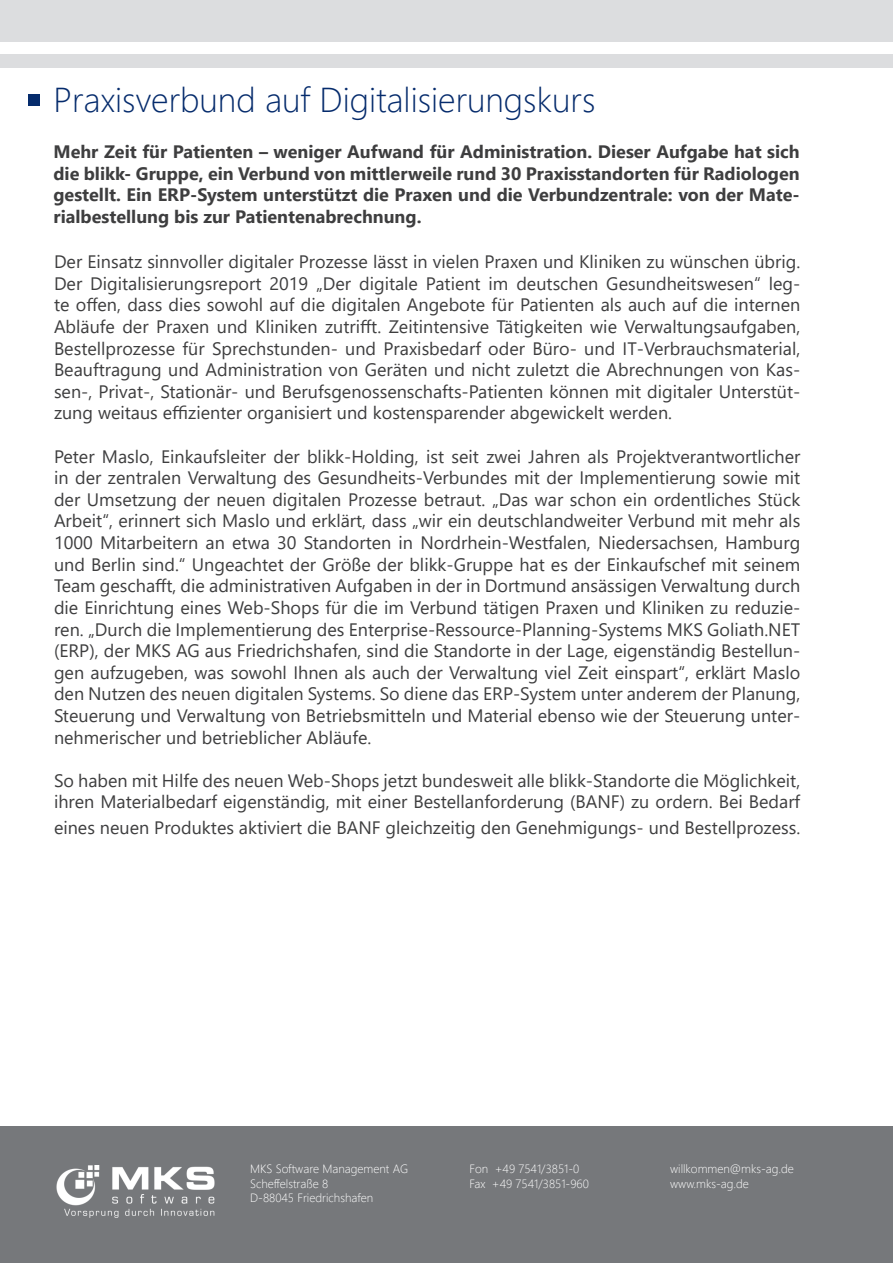
<style>
.page{position:relative;width:893px;height:1263px;background:#fff}
.page>*{position:absolute;margin:0;border:0;box-sizing:border-box;transform-origin:0 0}
.t1{font:300 34.5px "Segoe UI";color:#052b6c}
.t2{font:18px/21.6px "Segoe UI";color:#3e3e3f;text-align:justify}
.t3{font:700 18px/21.6px "Segoe UI";color:#3e3e3f;text-align:justify}
.t4{font:300 12px "Segoe UI";color:#fff}
</style>
<div class="page">
<div style="left:29px;top:95px;width:11px;height:11px;background:#052b6c"></div>
<div style="left:0;top:0;width:893px;height:41px;background:#dcdddf"></div>
<div style="left:0;top:54px;width:893px;height:14px;background:#dcdddf"></div>
<div style="left:0;top:1126px;width:893px;height:137px;background:#76787b"></div>
<img style="left:56px;top:1165px;width:159px;height:53px">
<p class="t1" style="left:54px;top:68px;width:544px">Praxisverbund auf Digitalisierungskurs</p>
<p class="t3" style="left:54px;top:139px;width:748px">Mehr Zeit für Patienten – weniger Aufwand für Administration. Dieser Aufgabe hat sich die blikk- Gruppe, ein Verbund von mittlerweile rund 30 Praxisstandorten für Radiologen gestellt. Ein ERP-System unterstützt die Praxen und die Verbundzentrale: von der Mate&shy;rialbestellung bis zur Patientenabrechnung.</p>
<p class="t2" style="left:54px;top:249px;width:748px">Der Einsatz sinnvoller digitaler Prozesse lässt in vielen Praxen und Kliniken zu wünschen übrig.<br>Der Digitalisierungsreport 2019 „Der digitale Patient im deutschen Gesundheitswesen“ leg&shy;te offen, dass dies sowohl auf die digitalen Angebote für Patienten als auch auf die internen Abläufe der Praxen und Kliniken zutrifft. Zeitintensive Tätigkeiten wie Verwaltungsaufgaben, Bestellprozesse für Sprechstunden- und Praxisbedarf oder Büro- und IT-Verbrauchsmaterial, Beauftragung und Administration von Geräten und nicht zuletzt die Abrechnungen von Kas&shy;sen-, Privat-, Stationär- und Berufsgenossenschafts-Patienten können mit digitaler Unterstüt&shy;zung weitaus effizienter organisiert und kostensparender abgewickelt werden.</p>
<p class="t2" style="left:54px;top:444px;width:748px">Peter Maslo, Einkaufsleiter der blikk-Holding, ist seit zwei Jahren als Projektverantwortlicher in der zentralen Verwaltung des Gesundheits-Verbundes mit der Implementierung sowie mit der Umsetzung der neuen digitalen Prozesse betraut. „Das war schon ein ordentliches Stück Arbeit“, erinnert sich Maslo und erklärt, dass „wir ein deutschlandweiter Verbund mit mehr als 1000 Mitarbeitern an etwa 30 Standorten in Nordrhein-Westfalen, Niedersachsen, Hamburg und Berlin sind.“ Ungeachtet der Größe der blikk-Gruppe hat es der Einkaufschef mit seinem Team geschafft, die administrativen Aufgaben in der in Dortmund ansässigen Verwaltung durch die Einrichtung eines Web-Shops für die im Verbund tätigen Praxen und Kliniken zu reduzie&shy;ren. „Durch die Implementierung des Enterprise-Ressource-Planning-Systems MKS Goliath.NET (ERP), der MKS AG aus Friedrichshafen, sind die Standorte in der Lage, eigenständig Bestellun&shy;gen aufzugeben, was sowohl Ihnen als auch der Verwaltung viel Zeit einspart“, erklärt Maslo den Nutzen des neuen digitalen Systems. So diene das ERP-System unter anderem der Planung, Steuerung und Verwaltung von Betriebsmitteln und Material ebenso wie der Steuerung unter&shy;nehmerischer und betrieblicher Abläufe.</p>
<p class="t2" style="left:54px;top:768px;width:748px">So haben mit Hilfe des neuen Web-Shops jetzt bundesweit alle blikk-Standorte die Möglichkeit, ihren Materialbedarf eigenständig, mit einer Bestellanforderung (BANF) zu ordern. Bei Bedarf</p>
<p class="t2" style="left:54px;top:815px;width:748px">eines neuen Produktes aktiviert die BANF gleichzeitig den Genehmigungs- und Bestellprozess.</p>
<p class="t4" style="left:250px;top:1157px;width:159px">MKS Software Management AG</p>
<p class="t4" style="left:250px;top:1172px;width:80px">Scheffelstraße 8</p>
<p class="t4" style="left:250px;top:1186px;width:124px">D-88045 Friedrichshafen</p>
<p class="t4" style="left:469px;top:1157px;width:111px">Fon +49 7541/3851-0</p>
<p class="t4" style="left:469px;top:1172px;width:121px">Fax +49 7541/3851-960</p>
<p class="t4" style="left:670px;top:1157px;width:125px">willkommen@mks-ag.de</p>
<p class="t4" style="left:670px;top:1172px;width:80px">www.mks-ag.de</p>
</div>
